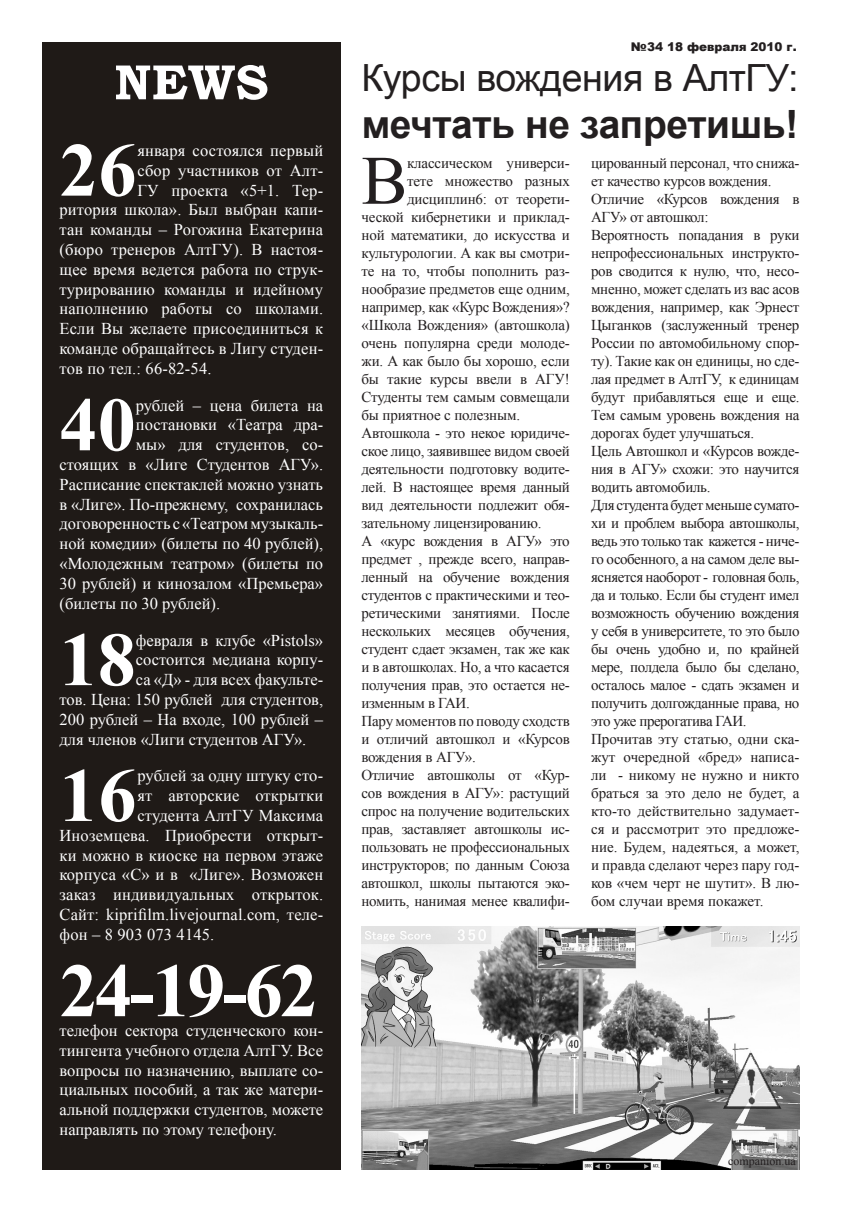
<style>
.page{position:relative;width:842px;height:1212px;background:#fff}
.page>*{position:absolute;margin:0;border:0;box-sizing:border-box;transform-origin:0 0}
.t1{font:700 76.35px "Times New Roman";color:#fff}
.t2{font:69.3px "Times New Roman";color:#231f20}
.t3{font:700 49.5px "Bookman Old Style";color:#fff}
.t4{font:700 39px "Arial";letter-spacing:-.01em;color:#231f20}
.t5{font:37.5px "Arial";letter-spacing:-.01em;color:#231f20}
.t6{font:16.5px/19.8px "Times New Roman";color:#fff;text-align:justify}
.t7{font:15px/18px "Times New Roman";letter-spacing:-.02em;color:#231f20}
.t8{font:900 12px "Arial";color:#231f20}
.t9{font:12px "Times New Roman";color:#231f20}
</style>
<div class="page">
<div style="left:43px;top:43px;width:297px;height:1126px;background:#1f1a17"></div>
<div style="left:115px;top:64px;width:153px;height:37px;background:#1f1a17"></div>
<img style="left:361px;top:926px;width:438px;height:243px">
<h3 class="t3" style="left:114px;top:47px;width:156px">NEWS</h3>
<h1 class="t1" style="left:60px;top:117px;width:79px">26</h1>
<p class="t6" style="left:137px;top:140px;width:187px">января состоялся первый</p>
<p class="t6" style="left:137px;top:160px;width:187px">сбор участников от Алт-</p>
<p class="t6" style="left:137px;top:180px;width:187px">ГУ проекта «5+1. Тер-</p>
<p class="t6" style="left:60px;top:200px;width:265px">ритория школа». Был выбран капи-</p>
<p class="t6" style="left:60px;top:220px;width:265px">тан команды – Рогожина Екатерина</p>
<p class="t6" style="left:60px;top:239px;width:265px">(бюро тренеров АлтГУ). В настоя-</p>
<p class="t6" style="left:60px;top:259px;width:265px">щее время ведется работа по струк-</p>
<p class="t6" style="left:60px;top:279px;width:265px">турированию команды и идейному</p>
<p class="t6" style="left:60px;top:299px;width:265px">наполнению работы со школами.</p>
<p class="t6" style="left:60px;top:319px;width:265px">Если Вы желаете присоединиться к</p>
<p class="t6" style="left:60px;top:338px;width:265px">команде обращайтесь в Лигу студен-</p>
<p class="t6" style="left:60px;top:358px;width:154px">тов по тел.: 66-82-54.</p>
<h1 class="t1" style="left:60px;top:372px;width:78px">40</h1>
<p class="t6" style="left:136px;top:395px;width:189px">рублей – цена билета на</p>
<p class="t6" style="left:136px;top:415px;width:189px">постановки «Театра дра-</p>
<p class="t6" style="left:136px;top:435px;width:189px">мы» для студентов, со-</p>
<p class="t6" style="left:60px;top:454px;width:265px">стоящих в «Лиге Студентов АГУ».</p>
<p class="t6" style="left:60px;top:474px;width:265px">Расписание спектаклей можно узнать</p>
<p class="t6" style="left:60px;top:494px;width:265px">в «Лиге». По-прежнему, сохранилась</p>
<p class="t6" style="left:60px;top:514px;width:265px">договоренность с «Театром музыкаль-</p>
<p class="t6" style="left:60px;top:534px;width:265px">ной комедии» (билеты по 40 рублей),</p>
<p class="t6" style="left:60px;top:553px;width:265px">«Молодежным театром» (билеты по</p>
<p class="t6" style="left:60px;top:573px;width:265px">30 рублей) и кинозалом «Премьера»</p>
<p class="t6" style="left:60px;top:593px;width:162px">(билеты по 30 рублей).</p>
<h1 class="t1" style="left:60px;top:607px;width:78px">18</h1>
<p class="t6" style="left:136px;top:630px;width:189px">февраля в клубе «Pistols»</p>
<p class="t6" style="left:136px;top:650px;width:189px">состоится медиана корпу-</p>
<p class="t6" style="left:136px;top:669px;width:189px">са «Д» - для всех факульте-</p>
<p class="t6" style="left:60px;top:689px;width:265px">тов. Цена: 150 рублей для студентов,</p>
<p class="t6" style="left:60px;top:709px;width:265px">200 рублей – На входе, 100 рублей –</p>
<p class="t6" style="left:60px;top:729px;width:248px">для членов «Лиги студентов АГУ».</p>
<h1 class="t1" style="left:60px;top:742px;width:79px">16</h1>
<p class="t6" style="left:137px;top:766px;width:187px">рублей за одну штуку сто-</p>
<p class="t6" style="left:137px;top:785px;width:187px">ят авторские открытки</p>
<p class="t6" style="left:137px;top:805px;width:187px">студента АлтГУ Максима</p>
<p class="t6" style="left:60px;top:825px;width:265px">Иноземцева. Приобрести открыт-</p>
<p class="t6" style="left:60px;top:845px;width:265px">ки можно в киоске на первом этаже</p>
<p class="t6" style="left:60px;top:865px;width:265px">корпуса «С» и в «Лиге». Возможен</p>
<p class="t6" style="left:60px;top:884px;width:265px">заказ индивидуальных открыток.</p>
<p class="t6" style="left:60px;top:904px;width:265px">Сайт: kiprifilm.livejournal.com, теле-</p>
<p class="t6" style="left:60px;top:924px;width:156px">фон – 8 903 073 4145.</p>
<h1 class="t1" style="left:60px;top:938px;width:260px">24-19-62</h1>
<p class="t6" style="left:60px;top:1020px;width:265px">телефон cектора студенческого кон&shy;тингента учебного отдела АлтГУ. Все вопросы по назначению, выплате со&shy;циальных пособий, а так же матери&shy;альной поддержки студентов, можете направлять по этому телефону.</p>
<p class="t8" style="left:631px;top:38px;width:167px">№34 18 февраля 2010 г.</p>
<h3 class="t5" style="left:361px;top:53px;width:439px">Курсы вождения в АлтГУ:</h3>
<h3 class="t4" style="left:361px;top:98px;width:438px">мечтать не запретишь!</h3>
<h2 class="t2" style="left:361px;top:134px;width:48px">В</h2>
<p class="t7" style="left:407px;top:153px;width:164px">классическом универси-</p>
<p class="t7" style="left:407px;top:171px;width:164px">тете множество разных</p>
<p class="t7" style="left:407px;top:189px;width:164px">дисциплин6: от теорети-</p>
<p class="t7" style="left:361px;top:207px;width:210px">ческой кибернетики и приклад-</p>
<p class="t7" style="left:361px;top:225px;width:210px">ной математики, до искусства и</p>
<p class="t7" style="left:361px;top:243px;width:210px">культурологии. А как вы смотри-</p>
<p class="t7" style="left:361px;top:261px;width:210px">те на то, чтобы пополнить раз-</p>
<p class="t7" style="left:361px;top:279px;width:210px">нообразие предметов еще одним,</p>
<p class="t7" style="left:361px;top:297px;width:210px">например, как «Курс Вождения»?</p>
<p class="t7" style="left:361px;top:315px;width:210px">«Школа Вождения» (автошкола)</p>
<p class="t7" style="left:361px;top:333px;width:210px">очень популярна среди молоде-</p>
<p class="t7" style="left:361px;top:351px;width:210px">жи. А как было бы хорошо, если</p>
<p class="t7" style="left:361px;top:369px;width:210px">бы такие курсы ввели в АГУ!</p>
<p class="t7" style="left:361px;top:387px;width:210px">Студенты тем самым совмещали</p>
<p class="t7" style="left:361px;top:405px;width:160px">бы приятное с полезным.</p>
<p class="t7" style="left:361px;top:423px;width:210px">Автошкола - это некое юридиче-</p>
<p class="t7" style="left:361px;top:441px;width:210px">ское лицо, заявившее видом своей</p>
<p class="t7" style="left:361px;top:459px;width:210px">деятельности подготовку водите-</p>
<p class="t7" style="left:361px;top:477px;width:210px">лей. В настоящее время данный</p>
<p class="t7" style="left:361px;top:495px;width:210px">вид деятельности подлежит обя-</p>
<p class="t7" style="left:361px;top:513px;width:181px">зательному лицензированию.</p>
<p class="t7" style="left:361px;top:531px;width:210px">А «курс вождения в АГУ» это</p>
<p class="t7" style="left:361px;top:549px;width:210px">предмет , прежде всего, направ-</p>
<p class="t7" style="left:361px;top:567px;width:210px">ленный на обучение вождения</p>
<p class="t7" style="left:361px;top:585px;width:210px">студентов с практическими и тео-</p>
<p class="t7" style="left:361px;top:603px;width:210px">ретическими занятиями. После</p>
<p class="t7" style="left:361px;top:621px;width:210px">нескольких месяцев обучения,</p>
<p class="t7" style="left:361px;top:639px;width:210px">студент сдает экзамен, так же как</p>
<p class="t7" style="left:361px;top:657px;width:210px">и в автошколах. Но, а что касается</p>
<p class="t7" style="left:361px;top:675px;width:210px">получения прав, это остается не-</p>
<p class="t7" style="left:361px;top:693px;width:110px">изменным в ГАИ.</p>
<p class="t7" style="left:361px;top:711px;width:210px">Пару моментов по поводу сходств</p>
<p class="t7" style="left:361px;top:729px;width:210px">и отличий автошкол и «Курсов</p>
<p class="t7" style="left:361px;top:747px;width:116px">вождения в АГУ».</p>
<p class="t7" style="left:361px;top:765px;width:210px">Отличие автошколы от «Кур-</p>
<p class="t7" style="left:361px;top:783px;width:210px">сов вождения в АГУ»: растущий</p>
<p class="t7" style="left:361px;top:801px;width:210px">спрос на получение водительских</p>
<p class="t7" style="left:361px;top:819px;width:210px">прав, заставляет автошколы ис-</p>
<p class="t7" style="left:361px;top:837px;width:210px">пользовать не профессиональных</p>
<p class="t7" style="left:361px;top:855px;width:210px">инструкторов; по данным Союза</p>
<p class="t7" style="left:361px;top:873px;width:210px">автошкол, школы пытаются эко-</p>
<p class="t7" style="left:361px;top:891px;width:210px">номить, нанимая менее квалифи-</p>
<p class="t7" style="left:591px;top:153px;width:210px">цированный персонал, что снижа&shy;ет качество курсов вождения.<br>Отличие «Курсов вождения в<br>АГУ» от автошкол:<br>Вероятность попадания в руки непрофессиональных инструкто&shy;ров сводится к нулю, что, несо&shy;мненно, может сделать из вас асов вождения, например, как Эрнест<br>Цыганков (заслуженный тренер<br>России по автомобильному спор&shy;ту). Такие как он единицы, но сде&shy;лая предмет в АлтГУ, к единицам будут прибавляться еще и еще.<br>Тем самым уровень вождения на дорогах будет улучшаться.<br>Цель Автошкол и «Курсов вожде&shy;ния в АГУ» схожи: это научится водить автомобиль.<br>Для студента будет меньше сумато&shy;хи и проблем выбора автошколы, ведь это только так кажется - ниче&shy;го особенного, а на самом деле вы&shy;ясняется наоборот - головная боль, да и только. Если бы студент имел возможность обучению вождения у себя в университете, то это было бы очень удобно и, по крайней мере, полдела было бы сделано, осталось малое - сдать экзамен и получить долгожданные права, но это уже прерогатива ГАИ.<br>Прочитав эту статью, одни ска&shy;жут очередной «бред» написа&shy;ли - никому не нужно и никто браться за это дело не будет, а кто-то действительно задумает&shy;ся и рассмотрит это предложе&shy;ние. Будем, надеяться, а может, и правда сделают через пару год&shy;ков «чем черт не шутит». В лю&shy;бом случаи время покажет.</p>
<p class="t9" style="left:728px;top:1153px;width:69px">companion.ua</p>
</div>
